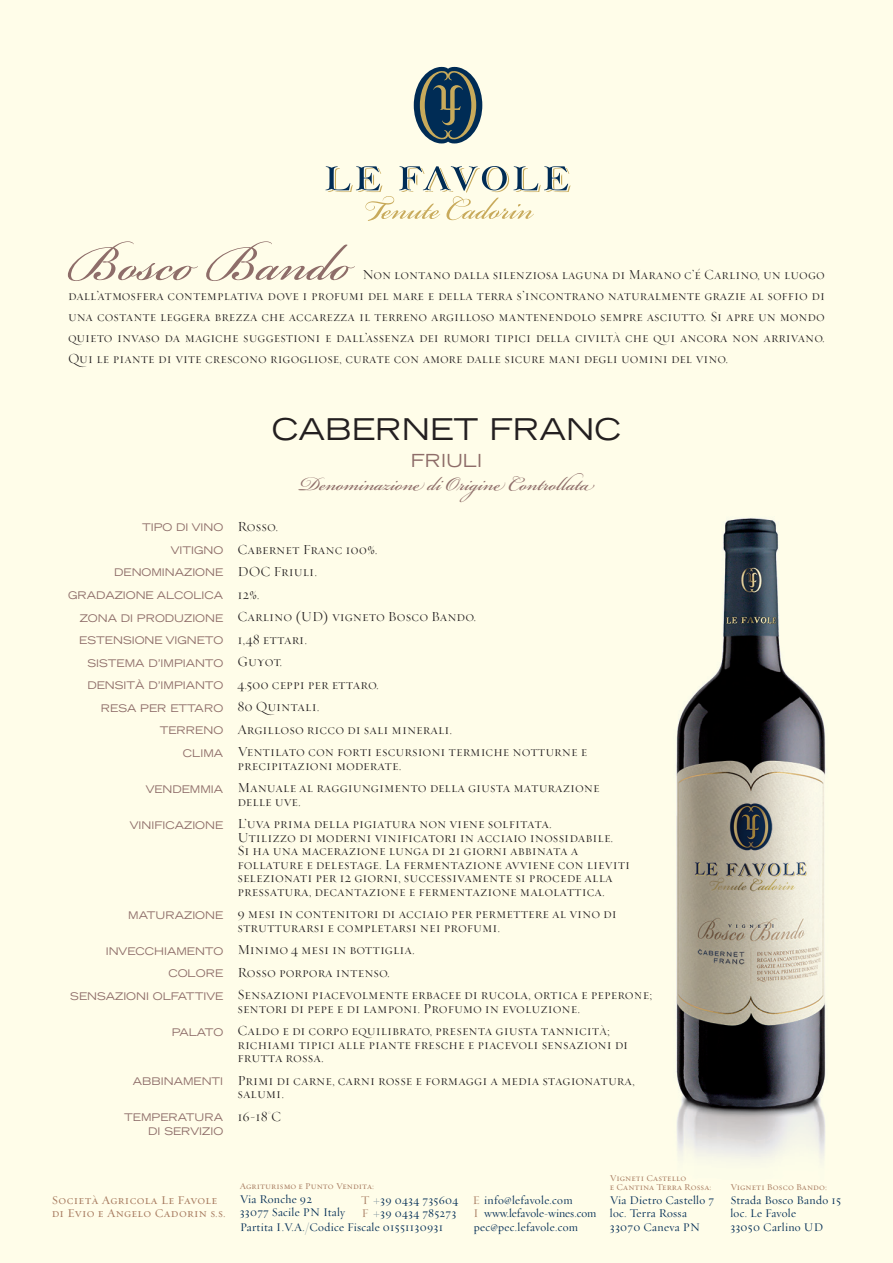
<style>
.page{position:relative;width:893px;height:1263px;background:#fffde9}
.page>*{position:absolute;margin:0;border:0;box-sizing:border-box;transform-origin:0 0}
.t1{font:79.5px "Bickham Script Pro";color:#8e6d69}
.t2{font:30px "Bickham Script Pro";color:#8e6d69}
.t3{font:expanded 30px "Trade Gothic LH";color:#231f20}
.t4{font:expanded 18px "Trade Gothic LH";color:#8e6d69}
.t5{font:14.25px/22.5px "Requiem Fine HTF Small Caps";color:#231f20}
.t6{font:12px/13.5px "Requiem Display HTF Roman";letter-spacing:.025em;color:#002c55}
.t7{font:12px/13.5px "Requiem Text HTF Small Caps";letter-spacing:.025em;color:#a77b60}
.t8{font:12px/13.5px "Requiem Display HTF Roman";color:#002c55}
.t9{font:expanded 10.5px/22.5px "Trade Gothic LH";color:#8e6d69;text-align:right}
.t10{font:9px/9px "Requiem Text HTF Small Caps";letter-spacing:.01em;color:#a77b60}
.s1{font-size:11.25px}
.s2{color:#a77b60}
.s3{font-size:10.5px}
</style>
<div class="page">
<svg style="left:414px;top:67px;width:68px;height:76px"></svg>
<svg style="left:326px;top:166px;width:244px;height:55px"></svg>
<img style="left:676px;top:518px;width:150px;height:641px">
<h1 class="t1" style="left:68px;top:205px;width:284px">Bosco Bando</h1>
<p class="t5" style="left:68px;top:265px;width:758px;line-height:21px;text-align:justify;text-indent:294px">Non lontano dalla silenziosa laguna di Marano c’é Carlino, un luogo dall’atmosfera contemplativa dove i profumi del mare e della terra s’incontrano naturalmente grazie al soffio di una costante leggera brezza che accarezza il terreno argilloso mantenendolo sempre asciutto. Si apre un mondo quieto invaso da magiche suggestioni e dall’assenza dei rumori tipici della civilt<span class="s1">À</span> che qui ancora non arrivano.<br>Qui le piante di vite crescono rigogliose, curate con amore dalle sicure mani degli uomini del vino.</p>
<p class="t9" style="left:68px;top:516px;width:157px">TIPO DI VINO<br>VITIGNO<br>DENOMINAZIONE<br>GRADAZIONE ALCOLICA<br>ZONA DI PRODUZIONE<br>ESTENSIONE VIGNETO<br>SISTEMA D’IMPIANTO<br>DENSITÀ D’IMPIANTO<br>RESA PER ETTARO<br>TERRENO<br>CLIMA</p>
<p class="t9" style="left:146px;top:777px;width:79px">VENDEMMIA</p>
<p class="t9" style="left:130px;top:813px;width:95px">VINIFICAZIONE</p>
<p class="t9" style="left:128px;top:903px;width:96px">MATURAZIONE</p>
<p class="t9" style="left:70px;top:939px;width:154px">INVECCHIAMENTO<br>COLORE<br>SENSAZIONI OLFATTIVE</p>
<p class="t9" style="left:172px;top:1020px;width:53px">PALATO</p>
<p class="t9" style="left:133px;top:1070px;width:92px">ABBINAMENTI</p>
<p class="t9" style="left:124px;top:1110px;width:100px;line-height:13.5px">TEMPERATURA<br>DI SERVIZIO</p>
<h2 class="t3" style="left:272px;top:410px;width:351px">CABERNET FRANC</h2>
<p class="t4" style="left:411px;top:449px;width:73px">FRIULI</p>
<h2 class="t2" style="left:300px;top:462px;width:291px">Denominazione di Origine Controllata</h2>
<p class="t5" style="left:237px;top:516px;width:351px">Rosso.<br>Cabernet Franc 100%.<br>DOC Friuli.<br>12%.<br>Carlino (UD) vigneto Bosco Bando.<br>1,48 ettari.<br>Guyot.<br>4.500 ceppi per ettaro.<br>80 Quintali.<br>Argilloso ricco di sali minerali.<br>Ventilato con forti escursioni termiche notturne e</p>
<p class="t5" style="left:237px;top:754px;width:364px">precipitazioni moderate.<br>Manuale al raggiungimento della giusta maturazione</p>
<p class="t5" style="left:237px;top:790px;width:316px">delle uve.<br>L’uva prima della pigiatura non viene solfitata.</p>
<p class="t5" style="left:237px;top:831px;width:394px;line-height:13.5px">Utilizzo di moderni vinificatori in acciaio inossidabile.<br>Si ha una macerazione lunga di 21 giorni abbinata a follature e delestage. La fermentazione avviene con lieviti selezionati per 12 giorni, successivamente si procede alla pressatura, decantazione e fermentazione malolattica.</p>
<p class="t5" style="left:237px;top:907px;width:381px;line-height:13.5px">9 mesi in contenitori di acciaio per permettere al vino di strutturarsi e completarsi nei profumi.</p>
<p class="t5" style="left:237px;top:939px;width:416px">Minimo 4 mesi in bottiglia.<br>Rosso porpora intenso.<br>Sensazioni piacevolmente erbacee di rucola, ortica e peperone;</p>
<p class="t5" style="left:237px;top:997px;width:374px">sentori di pepe e di lamponi. Profumo in evoluzione.<br>Caldo e di corpo equilibrato, presenta giusta tannicit<span class="s1">À</span>;</p>
<p class="t5" style="left:237px;top:1038px;width:392px;line-height:13.5px">richiami tipici alle piante fresche e piacevoli sensazioni di frutta rossa.</p>
<p class="t5" style="left:237px;top:1074px;width:399px;line-height:13.5px">Primi di carne, carni rosse e formaggi a media stagionatura, salumi.</p>
<p class="t5" style="left:237px;top:1105px;width:45px">16-18°C</p>
<p class="t7" style="left:52px;top:1193px;width:175px">Società Agricola Le Favole di Evio e Angelo Cadorin s.s.</p>
<p class="t10" style="left:610px;top:1174px;width:103px">Vigneti Castello<br>e Cantina Terra Rossa:</p>
<p class="t6" style="left:610px;top:1193px;width:106px">Via Dietro Castello 7 loc. Terra Rossa<br>33070 Caneva PN</p>
<p class="t10" style="left:240px;top:1182px;width:136px">Agriturismo e Punto Vendita:</p>
<p class="t6" style="left:240px;top:1192px;width:107px">Via Ronche 92<br>33077 Sacile PN Italy</p>
<p class="t6" style="left:361px;top:1193px;width:99px"><span class="s2">T</span> +39 0434 735604<br><span class="s2">F</span> +39 0434 785273</p>
<p class="t8" style="left:473px;top:1193px;width:125px"><span class="s2">E</span> info@lefavole.com<br><span class="s2">I</span> www.lefavole<span class="s3">-</span>wines.com</p>
<p class="t10" style="left:730px;top:1183px;width:98px">Vigneti Bosco Bando:</p>
<p class="t6" style="left:730px;top:1193px;width:112px">Strada Bosco Bando 15 loc. Le Favole</p>
<p class="t6" style="left:240px;top:1221px;width:204px">Partita I.V.A./Codice Fiscale 01551130931</p>
<p class="t6" style="left:474px;top:1221px;width:106px">pec@pec.lefavole.com</p>
<p class="t6" style="left:730px;top:1220px;width:94px">33050 Carlino UD</p>
</div>
